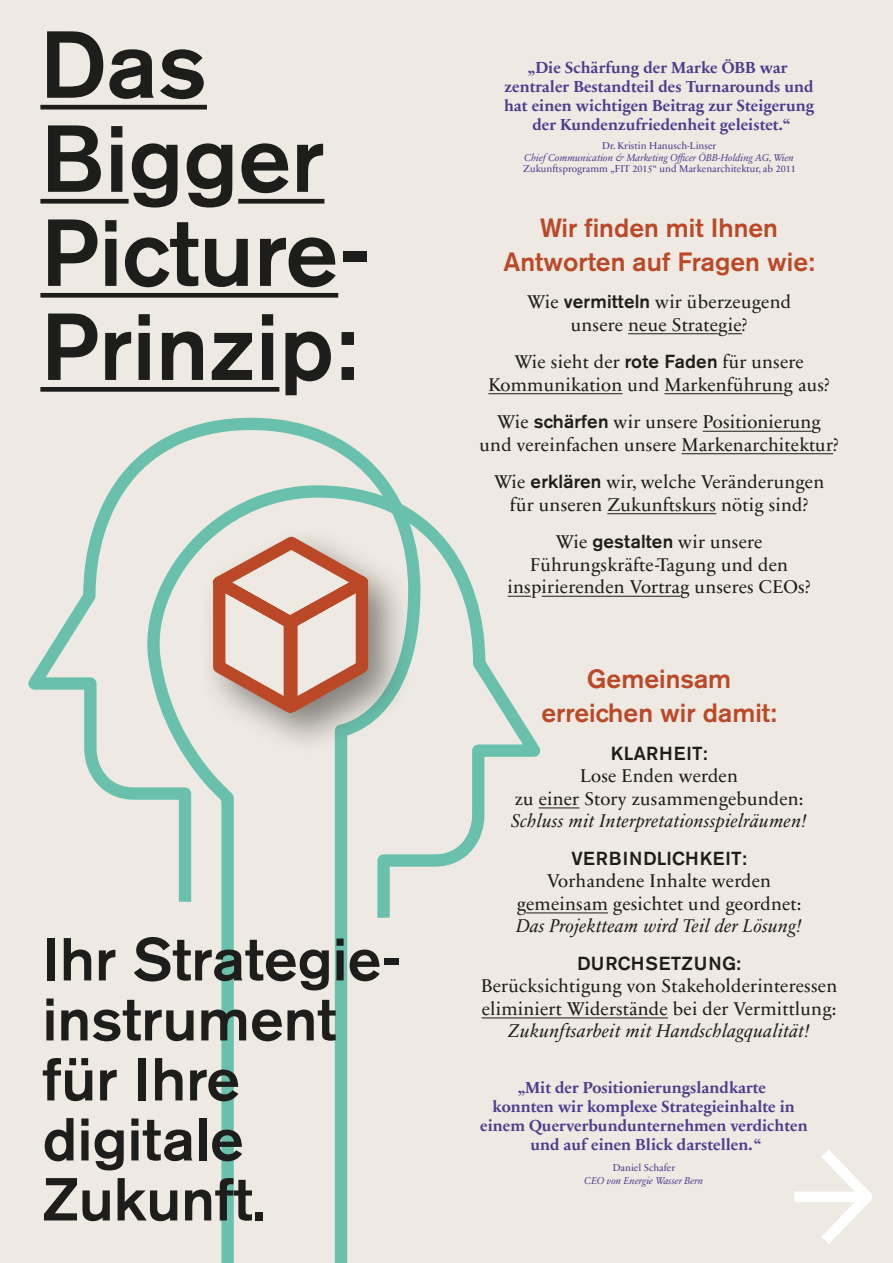
<style>
.page{position:relative;width:893px;height:1263px;background:#eee9e2}
.page>*{position:absolute;margin:0;border:0;box-sizing:border-box;transform-origin:0 0}
.t1{font:500 94.05px/94.1px "Akzidenz Grotesk BE";color:#1d1d1b}
.t2{font:500 60px/60px "Akzidenz Grotesk BE";color:#1d1d1b}
.t3{font:500 26.25px/33.8px "Akzidenz Grotesk BE";color:#bb4827;text-align:center}
.t4{font:18.75px/22.5px "Sabon Next LT";letter-spacing:.01em;color:#1d1d1b;text-align:center}
.t5{font:italic 18.75px "Sabon Next LT";letter-spacing:.01em;color:#1d1d1b}
.t6{font:500 18.75px "Akzidenz Grotesk BE";letter-spacing:.03em;color:#1d1d1b}
.t7{font:500 18.75px "Akzidenz Grotesk BE";letter-spacing:.01em;color:#1d1d1b}
.t8{font:700 16.2px/19px "Sabon Next LT";color:#4c3c90;text-align:center}
.t9{font:10.12px "Sabon Next LT";color:#4c3c90}
.t10{font:italic 10.12px "Sabon Next LT";color:#4c3c90}
.s1{font-family:"Akzidenz Grotesk BE";font-weight:500}
</style>
<div class="page">
<svg style="left:427px;top:521px;width:129px;height:498px"></svg>
<svg style="left:28px;top:417px;width:399px;height:846px"></svg>
<div style="left:199px;top:525px;width:215px;height:232px;background:#1d1d1b;opacity:.5"></div>
<svg style="left:194px;top:529px;width:185px;height:194px"></svg>
<div style="left:40px;top:105px;width:167px;height:5px;background:#1d1d1b"></div>
<div style="left:40px;top:199px;width:89px;height:5px;background:#1d1d1b"></div>
<div style="left:238px;top:199px;width:86px;height:5px;background:#1d1d1b"></div>
<div style="left:40px;top:293px;width:298px;height:5px;background:#1d1d1b"></div>
<div style="left:40px;top:387px;width:239px;height:5px;background:#1d1d1b"></div>
<hr style="left:628px;top:333px;width:90px;height:1px;background:#1d1d1b">
<svg style="left:728px;top:333px;width:14px;height:1px"></svg>
<hr style="left:488px;top:393px;width:134px;height:1px;background:#1d1d1b">
<hr style="left:664px;top:393px;width:119px;height:1px;background:#1d1d1b">
<hr style="left:703px;top:431px;width:109px;height:1px;background:#1d1d1b">
<hr style="left:682px;top:453px;width:151px;height:1px;background:#1d1d1b">
<hr style="left:607px;top:513px;width:109px;height:1px;background:#1d1d1b">
<svg style="left:508px;top:596px;width:23px;height:1px"></svg>
<hr style="left:542px;top:596px;width:138px;height:1px;background:#1d1d1b">
<hr style="left:539px;top:807px;width:40px;height:1px;background:#1d1d1b">
<hr style="left:526px;top:912px;width:82px;height:1px;background:#1d1d1b">
<hr style="left:482px;top:1017px;width:186px;height:1px;background:#1d1d1b">
<svg style="left:821px;top:1150px;width:51px;height:94px"></svg>
<div style="left:799px;top:1191px;width:64px;height:11px;background:#fff"></div>
<h1 class="t1" style="left:40px;top:17px;width:333px">Das<br>Bigger<br>Picture-<br>Prinzip:</h1>
<h2 class="t2" style="left:43px;top:929px;width:361px">Ihr Strategie&shy;instrument für Ihre digitale<br>Zukunft.</h2>
<p class="t8" style="left:504px;top:59px;width:312px">„Die Schärfung der Marke ÖBB war zentraler Bestandteil des Turnarounds und hat einen wichtigen Beitrag zur Steigerung der Kundenzufriedenheit geleistet.“</p>
<p class="t9" style="left:602px;top:140px;width:115px">Dr. Kristin Hanusch-Linser</p>
<p class="t10" style="left:524px;top:151px;width:271px">Chief Communication &amp; Marketing Officer ÖBB-Holding AG, Wien</p>
<p class="t9" style="left:523px;top:163px;width:274px">Zukunftsprogramm „FIT 2015“ und Markenarchitektur, ab 2011</p>
<h3 class="t3" style="left:503px;top:211px;width:313px">Wir finden mit Ihnen<br>Antworten auf Fragen wie:</h3>
<p class="t4" style="left:527px;top:291px;width:265px">Wie <span class="s1">vermitteln</span> wir überzeugend unsere neue Strategie?</p>
<p class="t4" style="left:488px;top:351px;width:343px">Wie sieht der <span class="s1">rote Faden</span> für unsere<br>Kommunikation und Markenführung aus?</p>
<p class="t4" style="left:480px;top:411px;width:361px">Wie <span class="s1">schärfen</span> wir unsere Positionierung und vereinfachen unsere Markenarchitektur?</p>
<p class="t4" style="left:494px;top:471px;width:332px">Wie <span class="s1">erklären</span> wir, welche Veränderungen für unseren Zukunftskurs nötig sind?</p>
<p class="t4" style="left:508px;top:531px;width:304px">Wie <span class="s1">gestalten</span> wir unsere<br>Führungskräfte-Tagung und den inspirierenden Vortrag unseres CEOs?</p>
<h3 class="t3" style="left:541px;top:662px;width:237px">Gemeinsam erreichen wir damit:</h3>
<p class="t6" style="left:611px;top:742px;width:98px">KLARHEIT:</p>
<p class="t4" style="left:515px;top:765px;width:290px">Lose Enden werden<br>zu einer Story zusammengebunden:</p>
<p class="t5" style="left:511px;top:810px;width:297px">Schluss mit Interpretationsspielräumen!</p>
<p class="t6" style="left:571px;top:847px;width:177px">VERBINDLICHKEIT:</p>
<p class="t4" style="left:517px;top:870px;width:286px">Vorhandene Inhalte werden gemeinsam gesichtet und geordnet:</p>
<p class="t5" style="left:516px;top:915px;width:287px">Das Projektteam wird Teil der Lösung!</p>
<p class="t7" style="left:577px;top:952px;width:165px">DURCHSETZUNG:</p>
<p class="t4" style="left:481px;top:975px;width:358px;text-align:left">Berücksichtigung von Stakeholderinteressen eliminiert Widerstände bei der Vermittlung:</p>
<p class="t5" style="left:508px;top:1020px;width:303px">Zukunftsarbeit mit Handschlagqualität!</p>
<p class="t8" style="left:480px;top:1078px;width:329px">„Mit der Positionierungslandkarte<br>konnten wir komplexe Strategieinhalte in einem Querverbundunternehmen verdichten und auf einen Blick darstellen. “</p>
<p class="t9" style="left:613px;top:1161px;width:64px">Daniel Schafer</p>
<p class="t10" style="left:585px;top:1174px;width:120px">CEO von Energie Wasser Bern</p>
</div>
